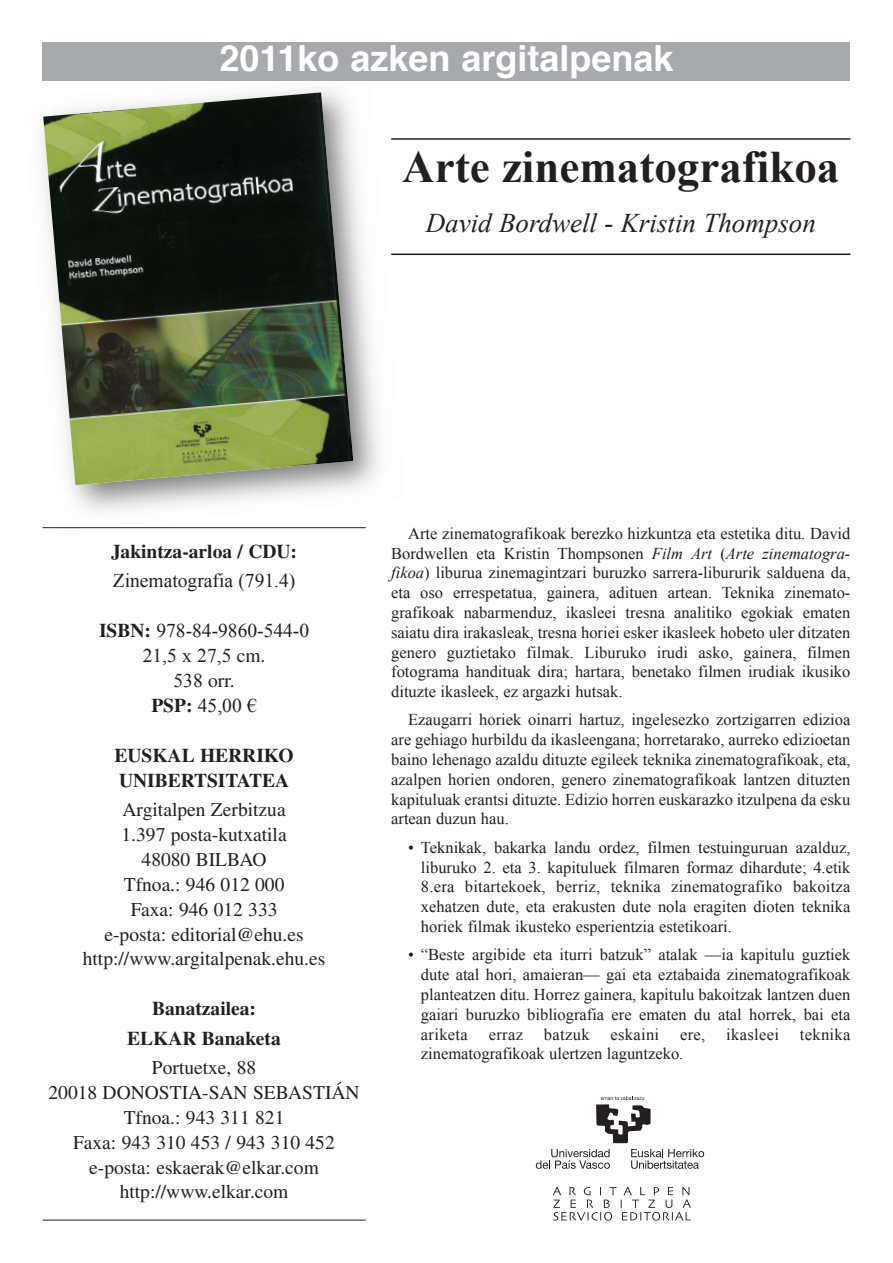
<style>
.page{position:relative;width:893px;height:1263px;background:#fff}
.page>*{position:absolute;margin:0;border:0;box-sizing:border-box;transform-origin:0 0}
.t1{font:700 45px "Times New Roman";color:#231f20}
.t2{font:700 36px "Helvetica";color:#fff}
.t3{font:italic 27px "Times New Roman";color:#231f20}
.t4{font:19.5px/24.9px "Times";color:#231f20;text-align:center}
.t5{font:700 19.5px/24.9px "Times";color:#231f20}
.t6{font:19.5px/24.9px "Times New Roman";color:#231f20;text-align:center}
.t7{font:16.5px/19.8px "Times New Roman";color:#231f20;text-align:justify}
.t8{font:16.5px "Times New Roman";letter-spacing:.02em;color:#231f20}
.s1{font-family:"Times";font-weight:700}
.s2{font-family:"Times"}
.s3{font-family:"Times New Roman"}
.s4{font-style:italic}
</style>
<div class="page">
<img style="left:43px;top:92px;width:310px;height:393px">
<div style="left:43px;top:43px;width:807px;height:38px;background:#a8a9ad"></div>
<hr style="left:391px;top:138px;width:459px;height:2px;background:#231f20">
<hr style="left:391px;top:254px;width:459px;height:1px;background:#231f20">
<svg style="left:553px;top:1187px;width:138px;height:34px"></svg>
<svg style="left:536px;top:1149px;width:74px;height:20px"></svg>
<svg style="left:631px;top:1149px;width:73px;height:20px"></svg>
<svg style="left:596px;top:1096px;width:55px;height:47px"></svg>
<hr style="left:43px;top:527px;width:323px;height:1px;background:#231f20">
<hr style="left:43px;top:1220px;width:323px;height:1px;background:#231f20">
<h2 class="t2" style="left:219px;top:43px;width:456px">2011ko azken argitalpenak</h2>
<h1 class="t1" style="left:402px;top:142px;width:439px">Arte zinematografikoa</h1>
<h3 class="t3" style="left:426px;top:208px;width:392px">David Bordwell - Kristin Thompson</h3>
<p class="t5" style="left:111px;top:541px;width:187px">Jakintza-arloa / CDU:</p>
<p class="t6" style="left:113px;top:568px;width:184px">Zinematografia (791.4)</p>
<p class="t6" style="left:99px;top:618px;width:212px"><span class="s1">ISBN:</span> 978-84-9860-544-0<br>21,5 x 27,5 <span class="s2">cm.</span></p>
<p class="t4" style="left:174px;top:670px;width:63px"><span class="s3">538</span> orr.</p>
<p class="t6" style="left:151px;top:693px;width:107px"><span class="s1">PSP:</span> 45,00 €</p>
<p class="t5" style="left:114px;top:745px;width:181px">EUSKAL HERRIKO<br>UNIBERTSITATEA</p>
<p class="t4" style="left:83px;top:799px;width:244px">Argitalpen Zerbitzua<br>1.397 posta-kutxatila<br>48080 BILBAO<br>Tfnoa.: 946 012 000<br>Faxa: 946 012 333<br>e-posta: editorial@ehu.es http://www.argitalpenak.ehu.es</p>
<p class="t5" style="left:127px;top:996px;width:155px;line-height:29.2px;text-align:center">Banatzailea:<br>ELKAR Banaketa</p>
<p class="t4" style="left:48px;top:1057px;width:313px">Portuetxe, 88<br>20018 DONOSTIA-SAN SEBASTIÁN<br>Tfnoa.: 943 311 821<br>Faxa: 943 310 453 / 943 310 452 e-posta: eskaerak@elkar.com http://www.elkar.com</p>
<p class="t7" style="left:391px;top:523px;width:461px;text-indent:17px">Arte zinematografikoak berezko hizkuntza eta estetika ditu. David Bordwellen eta Kristin Thompsonen <span class="s4">Film Art</span> (<span class="s4">Arte zinematogra&shy;fikoa</span>) liburua zinemagintzari buruzko sarrera-libururik salduena da, eta oso errespetatua, gainera, adituen artean. Teknika zinemato&shy;grafikoak nabarmenduz, ikasleei tresna analitiko egokiak ematen saiatu dira irakasleak, tresna horiei esker ikasleek hobeto uler ditzaten genero guztietako filmak. Liburuko irudi asko, gainera, filmen fotograma handituak dira; hartara, benetako filmen irudiak ikusiko dituzte ikasleek, ez argazki hutsak.</p>
<p class="t7" style="left:391px;top:710px;width:461px;text-indent:17px">Ezaugarri horiek oinarri hartuz, ingelesezko zortzigarren edizioa are gehiago hurbildu da ikasleengana; horretarako, aurreko edizioetan baino lehenago azaldu dituzte egileek teknika zinematografikoak, eta, azalpen horien ondoren, genero zinematografikoak lantzen dituzten kapituluak erantsi dituzte. Edizio horren euskarazko itzulpena da esku artean duzun hau.</p>
<p class="t7" style="left:421px;top:837px;width:431px;text-indent:-13px">• Teknikak, bakarka landu ordez, filmen testuinguruan azalduz, liburuko 2. eta 3. kapituluek filmaren formaz dihardute; 4.etik 8.era bitartekoek, berriz, teknika zinematografiko bakoitza xehatzen dute, eta erakusten dute nola eragiten dioten teknika horiek filmak ikusteko esperientzia estetikoari.</p>
<p class="t7" style="left:421px;top:945px;width:431px;text-indent:-13px">• “Beste argibide eta iturri batzuk” atalak —ia kapitulu guztiek dute atal hori, amaieran— gai eta eztabaida zinematografikoak planteatzen ditu. Horrez gainera, kapitulu bakoitzak lantzen duen gaiari buruzko bibliografia ere ematen du atal horrek, bai eta ariketa</p>
<p class="t7" style="left:489px;top:1024px;width:36px">erraz</p>
<p class="t7" style="left:544px;top:1024px;width:47px">batzuk</p>
<p class="t8" style="left:610px;top:1025px;width:50px">eskaini</p>
<p class="t7" style="left:680px;top:1024px;width:27px">ere,</p>
<p class="t8" style="left:726px;top:1025px;width:54px">ikasleei</p>
<p class="t8" style="left:800px;top:1025px;width:52px">teknika</p>
<p class="t7" style="left:421px;top:1044px;width:264px">zinematografikoak ulertzen laguntzeko.</p>
</div>
